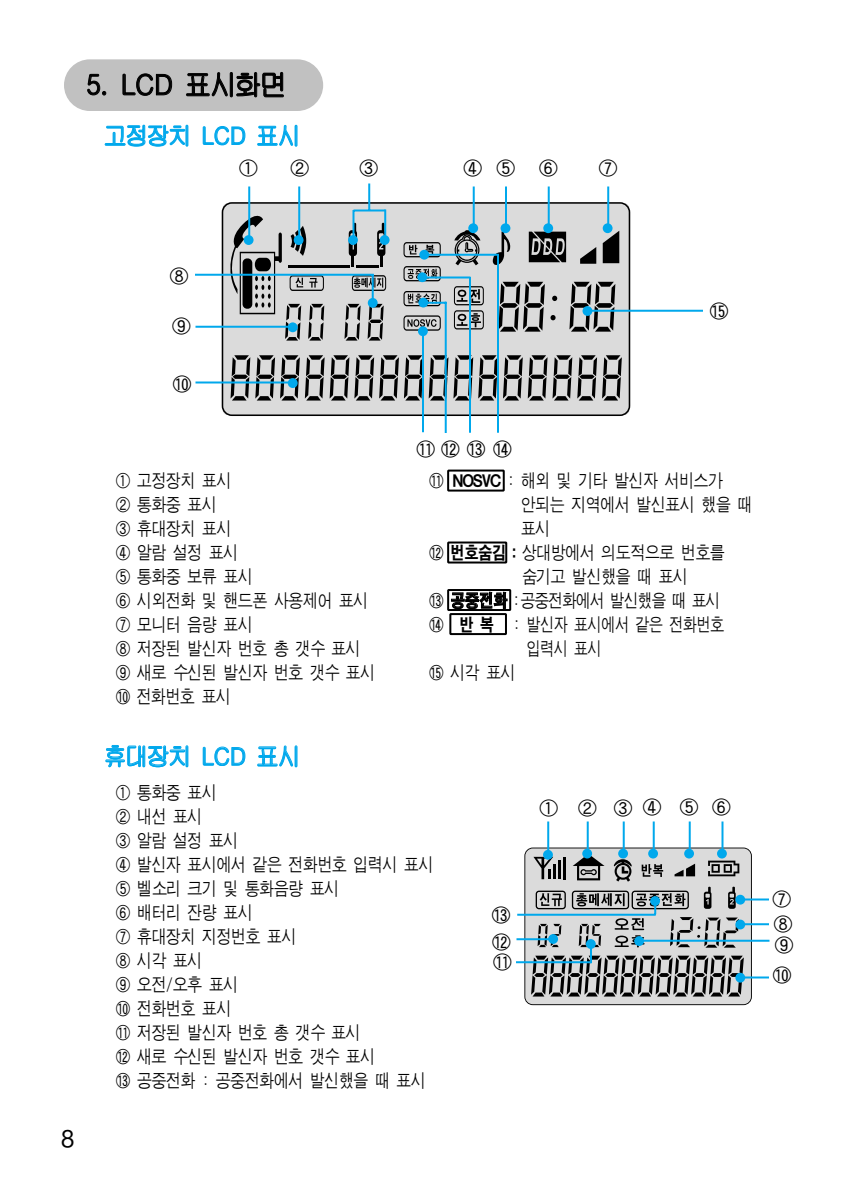
<style>
.page{position:relative;width:850px;height:1190px;background:#fff}
.page>*{position:absolute;margin:0;border:0;box-sizing:border-box;transform-origin:0 0}
.t1{font:28px "J Cna RUDE";color:#000;scale:.9 1}
.t2{font:24px "J Cna RUDE";color:#00a8ec;scale:.9 1}
.t3{font:24px "J Cna RUDE";color:#000}
.t4{font:20px/21.2px "J Cmg J";letter-spacing:.295em;color:#000}
.t5{font:18px/24px "J Cmg J";letter-spacing:-.05em;color:#000;scale:.85 1}
.t6{font:18px "J Cmg J";letter-spacing:-.075em;color:#000;scale:.85 1}
.t7{font:18px "J Cmg J";letter-spacing:-.05em;color:#000;scale:.8 1}
.s1{font-family:"J Cbg K"}
</style>
<div class="page">
<div style="left:64px;top:59px;width:259px;height:52px;background:#c1c1c1;border-radius:26px"></div>
<svg style="left:221px;top:201px;width:410px;height:216px;background:#d1d1d1"></svg>
<hr style="left:288px;top:265px;width:62px;height:2px;background:#000">
<hr style="left:356px;top:265px;width:23px;height:2px;background:#000">
<svg style="left:603px;top:231px;width:16px;height:32px"></svg>
<svg style="left:580px;top:247px;width:16px;height:17px"></svg>
<svg style="left:493px;top:232px;width:17px;height:33px"></svg>
<svg style="left:349px;top:223px;width:8px;height:44px"></svg>
<svg style="left:377px;top:223px;width:8px;height:44px"></svg>
<svg style="left:231px;top:355px;width:391px;height:46px;background:#919292"></svg>
<svg style="left:345px;top:304px;width:16px;height:37px"></svg>
<svg style="left:368px;top:304px;width:16px;height:37px"></svg>
<svg style="left:499px;top:282px;width:46px;height:50px;background:#848484"></svg>
<svg style="left:569px;top:282px;width:46px;height:50px;background:#838484"></svg>
<svg style="left:352px;top:275px;width:34px;height:16px"></svg>
<svg style="left:404px;top:242px;width:37px;height:15px"></svg>
<svg style="left:404px;top:266px;width:37px;height:15px"></svg>
<svg style="left:404px;top:291px;width:37px;height:15px"></svg>
<svg style="left:454px;top:286px;width:30px;height:43px"></svg>
<svg style="left:454px;top:230px;width:26px;height:35px"></svg>
<svg style="left:529px;top:232px;width:37px;height:30px"></svg>
<svg style="left:552px;top:296px;width:5px;height:5px"></svg>
<svg style="left:551px;top:315px;width:5px;height:5px"></svg>
<svg style="left:404px;top:315px;width:37px;height:16px"></svg>
<svg style="left:223px;top:209px;width:101px;height:132px;background:#b1b2b2"></svg>
<div style="left:244px;top:235px;width:10px;height:10px;background:#00a8ec;border-radius:50%"></div>
<hr style="left:248px;top:186px;width:2px;height:51px;background:#00a8ec">
<div style="left:288px;top:322px;width:10px;height:10px;background:#00a8ec;border-radius:50%"></div>
<hr style="left:196px;top:326px;width:97px;height:2px;background:#00a8ec">
<div style="left:288px;top:378px;width:10px;height:10px;background:#00a8ec;border-radius:50%"></div>
<hr style="left:196px;top:382px;width:97px;height:2px;background:#00a8ec">
<div style="left:368px;top:298px;width:10px;height:10px;background:#00a8ec;border-radius:50%"></div>
<hr style="left:195px;top:274px;width:179px;height:2px;background:#00a8ec">
<hr style="left:372px;top:275px;width:2px;height:28px;background:#00a8ec">
<div style="left:294px;top:235px;width:10px;height:10px;background:#00a8ec;border-radius:50%"></div>
<hr style="left:298px;top:186px;width:2px;height:51px;background:#00a8ec">
<div style="left:419px;top:250px;width:10px;height:10px;background:#00a8ec;border-radius:50%"></div>
<hr style="left:425px;top:254px;width:74px;height:2px;background:#00a8ec">
<hr style="left:497px;top:255px;width:2px;height:178px;background:#00a8ec">
<div style="left:417px;top:272px;width:10px;height:10px;background:#00a8ec;border-radius:50%"></div>
<hr style="left:423px;top:276px;width:47px;height:2px;background:#00a8ec">
<hr style="left:469px;top:277px;width:2px;height:156px;background:#00a8ec">
<div style="left:418px;top:298px;width:10px;height:10px;background:#00a8ec;border-radius:50%"></div>
<hr style="left:424px;top:302px;width:22px;height:2px;background:#00a8ec">
<hr style="left:445px;top:302px;width:2px;height:131px;background:#00a8ec">
<div style="left:418px;top:326px;width:10px;height:10px;background:#00a8ec;border-radius:50%"></div>
<hr style="left:422px;top:330px;width:2px;height:102px;background:#00a8ec">
<div style="left:468px;top:223px;width:10px;height:10px;background:#00a8ec;border-radius:50%"></div>
<hr style="left:473px;top:186px;width:2px;height:44px;background:#00a8ec">
<div style="left:501px;top:223px;width:9px;height:10px;background:#00a8ec;border-radius:50%"></div>
<hr style="left:505px;top:186px;width:2px;height:44px;background:#00a8ec">
<div style="left:543px;top:223px;width:10px;height:10px;background:#00a8ec;border-radius:50%"></div>
<hr style="left:548px;top:186px;width:2px;height:44px;background:#00a8ec">
<div style="left:583px;top:306px;width:9px;height:10px;background:#00a8ec;border-radius:50%"></div>
<hr style="left:588px;top:310px;width:115px;height:2px;background:#00a8ec">
<div style="left:603px;top:223px;width:10px;height:10px;background:#00a8ec;border-radius:50%"></div>
<hr style="left:607px;top:186px;width:2px;height:44px;background:#00a8ec">
<div style="left:348px;top:235px;width:10px;height:10px;background:#00a8ec;border-radius:50%"></div>
<hr style="left:352px;top:210px;width:2px;height:27px;background:#00a8ec">
<hr style="left:368px;top:184px;width:2px;height:27px;background:#00a8ec">
<hr style="left:354px;top:210px;width:32px;height:2px;background:#00a8ec">
<div style="left:380px;top:235px;width:10px;height:10px;background:#00a8ec;border-radius:50%"></div>
<hr style="left:384px;top:210px;width:2px;height:27px;background:#00a8ec">
<hr style="left:547px;top:822px;width:2px;height:32px;background:#00a8ec">
<svg style="left:524px;top:848px;width:228px;height:157px;background:#a8a9aa"></svg>
<hr style="left:517px;top:914px;width:139px;height:2px;background:#00a8ec">
<div style="left:548px;top:934px;width:10px;height:10px;background:#00a8ec;border-radius:50%"></div>
<hr style="left:516px;top:938px;width:38px;height:2px;background:#00a8ec">
<div style="left:586px;top:939px;width:10px;height:10px;background:#00a8ec;border-radius:50%"></div>
<hr style="left:516px;top:961px;width:75px;height:2px;background:#00a8ec">
<hr style="left:590px;top:943px;width:2px;height:20px;background:#00a8ec">
<div style="left:735px;top:895px;width:10px;height:10px;background:#00a8ec;border-radius:50%"></div>
<hr style="left:740px;top:898px;width:29px;height:2px;background:#00a8ec">
<div style="left:735px;top:920px;width:10px;height:9px;background:#00a8ec;border-radius:50%"></div>
<hr style="left:740px;top:923px;width:29px;height:2px;background:#00a8ec">
<div style="left:735px;top:973px;width:10px;height:10px;background:#00a8ec;border-radius:50%"></div>
<hr style="left:740px;top:976px;width:29px;height:2px;background:#00a8ec">
<div style="left:582px;top:849px;width:10px;height:10px;background:#00a8ec;border-radius:50%"></div>
<hr style="left:587px;top:822px;width:2px;height:29px;background:#00a8ec">
<div style="left:618px;top:849px;width:10px;height:10px;background:#00a8ec;border-radius:50%"></div>
<hr style="left:623px;top:822px;width:2px;height:29px;background:#00a8ec">
<div style="left:648px;top:849px;width:10px;height:10px;background:#00a8ec;border-radius:50%"></div>
<hr style="left:653px;top:822px;width:2px;height:29px;background:#00a8ec">
<div style="left:684px;top:849px;width:10px;height:10px;background:#00a8ec;border-radius:50%"></div>
<hr style="left:689px;top:822px;width:2px;height:29px;background:#00a8ec">
<div style="left:717px;top:849px;width:10px;height:10px;background:#00a8ec;border-radius:50%"></div>
<hr style="left:722px;top:822px;width:2px;height:29px;background:#00a8ec">
<div style="left:634px;top:936px;width:10px;height:10px;background:#00a8ec;border-radius:50%"></div>
<hr style="left:638px;top:940px;width:132px;height:2px;background:#00a8ec">
<svg style="left:447px;top:469px;width:65px;height:167px"></svg>
<h1 class="t1" style="left:87px;top:72px;width:223px">5. LCD 표시화면</h1>
<h2 class="t2" style="left:104px;top:125px;width:219px">고정장치 LCD 표시</h2>
<p class="t4" style="left:239px;top:159px;width:21px">①</p>
<p class="t4" style="left:290px;top:159px;width:21px">②</p>
<p class="t4" style="left:463px;top:159px;width:21px">④</p>
<p class="t4" style="left:359px;top:159px;width:21px">③</p>
<p class="t4" style="left:496px;top:159px;width:64px">⑤ ⑥</p>
<p class="t4" style="left:598px;top:159px;width:21px">⑦</p>
<h2 class="t3" style="left:61px;top:1128px;width:15px">8</h2>
<p class="t4" style="left:169px;top:267px;width:21px">⑧</p>
<p class="t4" style="left:171px;top:317px;width:21px">⑨</p>
<p class="t4" style="left:172px;top:374px;width:21px">⑩</p>
<p class="t4" style="left:416px;top:440px;width:98px">⑪⑫⑬⑭</p>
<p class="t4" style="left:709px;top:302px;width:21px">⑮</p>
<p class="t5" style="left:115px;top:470px;width:308px">① 고정장치 표시<br>② 통화중 표시<br>③ 휴대장치 표시<br>④ 알람 설정 표시<br>⑤ 통화중 보류 표시<br>⑥ 시외전화 및 핸드폰 사용제어 표시<br>⑦ 모니터 음량 표시<br>⑧ 저장된 발신자 번호 총 갯수 표시<br>⑨ 새로 수신된 발신자 번호 갯수 표시 ⑩ 전화번호 표시</p>
<p class="t5" style="left:429px;top:470px;width:348px">⑪ <span class="s1">NOSVC</span> : 해외 및 기타 발신자 서비스가</p>
<p class="t5" style="left:521px;top:494px;width:274px">안되는 지역에서 발신표시 했을 때</p>
<p class="t5" style="left:521px;top:518px;width:37px">표시</p>
<p class="t5" style="left:429px;top:542px;width:350px">⑫ <span class="s1">번호숨김 :</span> 상대방에서 의도적으로 번호를</p>
<p class="t5" style="left:521px;top:566px;width:198px">숨기고 발신했을 때 표시</p>
<p class="t6" style="left:429px;top:592px;width:345px">⑬ <span class="s1">공중전화</span> :공중전화에서 발신했을 때 표시</p>
<p class="t5" style="left:429px;top:614px;width:349px">⑭ <span class="s1">반 복</span> : 발신자 표시에서 같은 전화번호</p>
<p class="t7" style="left:526px;top:640px;width:96px">입력시 표시</p>
<p class="t5" style="left:429px;top:662px;width:104px">⑮ 시각 표시</p>
<h2 class="t2" style="left:104px;top:745px;width:219px">휴대장치 LCD 표시</h2>
<p class="t5" style="left:115px;top:782px;width:376px">① 통화중 표시<br>② 내선 표시<br>③ 알람 설정 표시<br>④ 발신자 표시에서 같은 전화번호 입력시 표시<br>⑤ 벨소리 크기 및 통화음량 표시<br>⑥ 배터리 잔량 표시<br>⑦ 휴대장치 지정번호 표시<br>⑧ 시각 표시<br>⑨ 오전/오후 표시<br>⑩ 전화번호 표시<br>⑪ 저장된 발신자 번호 총 갯수 표시<br>⑫ 새로 수신된 발신자 번호 갯수 표시<br>⑬ 공중전화 : 공중전화에서 발신했을 때 표시</p>
<p class="t4" style="left:539px;top:798px;width:60px">① ②</p>
<p class="t4" style="left:642px;top:797px;width:91px">④ ⑤⑥</p>
<p class="t4" style="left:613px;top:799px;width:21px">③</p>
<p class="t4" style="left:491px;top:903px;width:22px;line-height:27.2px">⑬ ⑫</p>
<p class="t4" style="left:492px;top:953px;width:21px">⑪</p>
<p class="t4" style="left:772px;top:890px;width:21px">⑦</p>
<p class="t4" style="left:773px;top:914px;width:23px">⑧<br>⑨</p>
<p class="t4" style="left:772px;top:966px;width:21px">⑩</p>
</div>
